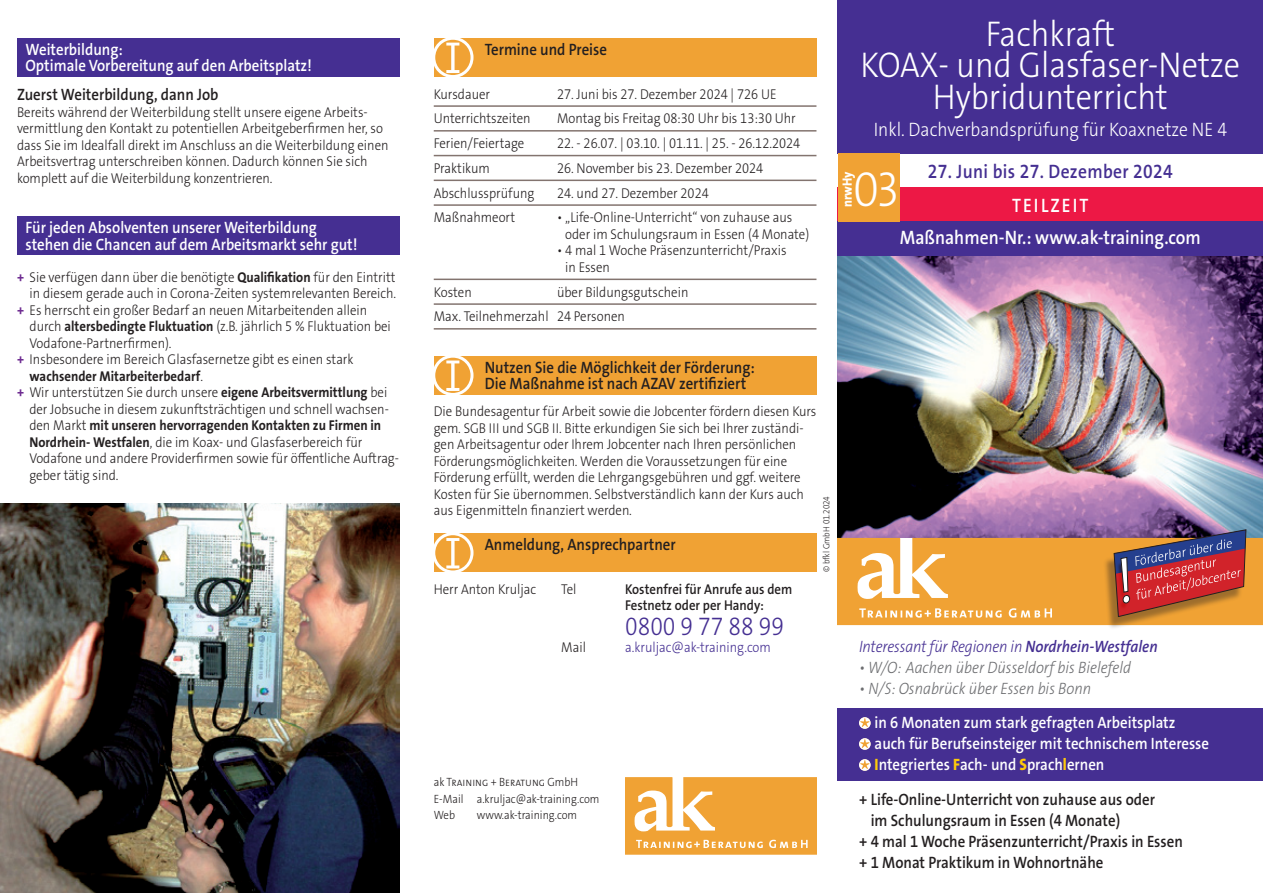
<style>
.page{position:relative;width:1263px;height:893px;background:#fff}
.page>*{position:absolute;margin:0;border:0;box-sizing:border-box;transform-origin:0 0}
.t1{font:300 58.5px "The Sans Os F";color:#fff;scale:.9 1}
.t2{font:300 49.5px "The Sans Os F";color:#fff;scale:.9 1}
.t3{font:300 36px/31.5px "The Sans Os F";color:#fff;text-align:center;scale:.9 1}
.t4{font:300 25.5px "The Sans Os F";color:#452f92;scale:.9 1}
.t5{font:300 19.5px "The Sans Os F";color:#fff;scale:.9 1}
.t6{font:600 19.5px "The Sans Os F";color:#fff;scale:.9 1}
.t7{font:600 19.5px "The Sans Os F";letter-spacing:.02em;color:#452f92;scale:.9 1}
.t8{font:600 19.5px "The Sans Os F";letter-spacing:.12em;color:#fff;scale:.9 1}
.t9{font:600 16.5px/16.5px "The Sans Os F";color:#231f20;scale:.9 1}
.t10{font:600 16.5px/21px "The Sans Os F";color:#fff;scale:.9 1}
.t11{font:italic 300 16.5px "The Sans Os F";color:#6c6d70;scale:.9 1}
.t12{font:italic 300 16.5px "The Sans Os F";letter-spacing:-.01em;color:#452f92;scale:.9 1}
.t13{font:300 14.25px/16.5px "The Sans Os F";color:#231f20;scale:.9 1}
.t14{font:700 14.25px "The Sans Os F";color:#231f20;scale:.9 1}
.t15{font:600 14.25px/16.5px "The Sans Os F";color:#231f20;scale:.9 1}
.t16{font:300 14.25px "The Sans Os F";color:#452f92;scale:.9 1}
.t17{font:800 13.5px "The Sans Os F";color:#fff;scale:.9 1}
.t18{font:300 12px/16.5px "The Sans Os F";color:#231f20;scale:.9 1}
.t19{font:300 9px "The Sans Os F";color:#231f20;scale:.9 1}
.s1{font-weight:700;color:#6e2c91}
.s2{font-weight:700}
.s3{font-weight:300}
.s4{font-weight:600}
.s5{font-weight:800;color:#feca0a}
</style>
<div class="page">
<img style="left:838px;top:255px;width:425px;height:274px">
<img style="left:0;top:504px;width:400px;height:389px">
<div style="left:838px;top:0;width:425px;height:153px;background:#452f92"></div>
<div style="left:838px;top:187px;width:425px;height:34px;background:#ed1845"></div>
<div style="left:838px;top:221px;width:425px;height:34px;background:#452f92"></div>
<div style="left:838px;top:153px;width:61px;height:68px;background:#f0a234"></div>
<div style="left:434px;top:534px;width:382px;height:38px;background:#f0a234"></div>
<div style="left:434px;top:38px;width:382px;height:39px;background:#f0a234"></div>
<div style="left:434px;top:356px;width:382px;height:38px;background:#f0a234"></div>
<hr style="left:434px;top:105px;width:382px;height:2px;background:#83746f">
<hr style="left:434px;top:130px;width:382px;height:2px;background:#83746f">
<hr style="left:434px;top:155px;width:382px;height:1px;background:#83746f">
<hr style="left:434px;top:180px;width:382px;height:1px;background:#83746f">
<hr style="left:434px;top:204px;width:382px;height:2px;background:#83746f">
<hr style="left:434px;top:279px;width:382px;height:1px;background:#83746f">
<hr style="left:434px;top:303px;width:382px;height:2px;background:#83746f">
<hr style="left:434px;top:328px;width:382px;height:2px;background:#83746f">
<div style="left:432px;top:532px;width:41px;height:41px;border:3px solid #fff;border-radius:50%"></div>
<div style="left:432px;top:37px;width:41px;height:41px;border:3px solid #fff;border-radius:50%"></div>
<div style="left:432px;top:355px;width:41px;height:41px;border:3px solid #fff;border-radius:50%"></div>
<div style="left:838px;top:708px;width:425px;height:72px;background:#452f92"></div>
<div style="left:17px;top:38px;width:383px;height:39px;background:#452f92"></div>
<div style="left:17px;top:217px;width:383px;height:38px;background:#452f92"></div>
<svg style="left:859px;top:717px;width:12px;height:12px"></svg>
<svg style="left:859px;top:738px;width:12px;height:12px"></svg>
<svg style="left:859px;top:759px;width:12px;height:12px"></svg>
<svg style="left:625px;top:777px;width:191px;height:78px;background:#f2b155"></svg>
<div style="left:1103px;top:533px;width:142px;height:97px;background:#231f20;opacity:.4"></div>
<svg style="left:838px;top:529px;width:425px;height:96px;background:#d38d51"></svg>
<h3 class="t3" style="left:860px;top:18px;width:423px">Fachkraft<br>KOAX- und Glasfaser-Netze<br>Hybridunterricht</h3>
<h3 class="t5" style="left:874px;top:116px;width:394px">Inkl. Dachverbandsprüfung für Koaxnetze NE 4</h3>
<h3 class="t7" style="left:928px;top:159px;width:274px">27. Juni bis 27. Dezember 2024</h3>
<h1 class="t1" style="left:444px;top:16px;width:21px">I</h1>
<p class="t10" style="left:26px;top:41px;width:320px;line-height:16.5px">Weiterbildung:<br>Optimale Vorbereitung auf den Arbeitsplatz!</p>
<p class="t9" style="left:17px;top:87px;width:225px">Zuerst Weiterbildung, dann Job</p>
<p class="t13" style="left:17px;top:104px;width:414px">Bereits während der Weiterbildung stellt unsere eigene Arbeits&shy;vermittlung den Kontakt zu potentiellen Arbeitgeberfirmen her, so dass Sie im Idealfall direkt im Anschluss an die Weiterbildung einen Arbeitsvertrag unterschreiben können. Dadurch können Sie sich komplett auf die Weiterbildung konzentrieren.</p>
<p class="t9" style="left:485px;top:41px;width:137px">Termine und Preise</p>
<p class="t13" style="left:434px;top:86px;width:64px">Kursdauer</p>
<p class="t13" style="left:557px;top:86px;width:246px">27. Juni bis 27. Dezember 2024 | 726 UE</p>
<p class="t13" style="left:434px;top:110px;width:109px">Unterrichtszeiten</p>
<p class="t13" style="left:557px;top:110px;width:267px">Montag bis Freitag 08:30 Uhr bis 13:30 Uhr</p>
<p class="t13" style="left:434px;top:135px;width:102px">Ferien/Feiertage</p>
<p class="t13" style="left:557px;top:135px;width:272px">22. - 26.07. | 03.10. | 01.11. | 25. - 26.12.2024</p>
<p class="t13" style="left:434px;top:160px;width:64px">Praktikum</p>
<p class="t13" style="left:557px;top:160px;width:231px">26. November bis 23. Dezember 2024</p>
<p class="t13" style="left:434px;top:185px;width:113px">Abschlussprüfung</p>
<p class="t13" style="left:557px;top:185px;width:170px">24. und 27. Dezember 2024</p>
<p class="t13" style="left:434px;top:209px;width:92px">Maßnahmeort</p>
<p class="t13" style="left:565px;top:209px;width:273px;text-indent:-8px">• „Life-Online-Unterricht“ von zuhause aus oder im Schulungsraum in Essen (4 Monate)</p>
<p class="t13" style="left:565px;top:242px;width:247px;text-indent:-8px">• 4 mal 1 Woche Präsenzunterricht/Praxis in Essen</p>
<p class="t13" style="left:434px;top:284px;width:44px">Kosten</p>
<p class="t17" style="left:839px;top:207px;width:41px;rotate:-90deg">nrwHy</p>
<h2 class="t2" style="left:853px;top:157px;width:53px">03</h2>
<h3 class="t8" style="left:1012px;top:193px;width:84px">Teilzeit</h3>
<p class="t10" style="left:26px;top:220px;width:370px;line-height:16.5px">Für jeden Absolventen unserer Weiterbildung stehen die Chancen auf dem Arbeitsmarkt sehr gut!</p>
<h3 class="t6" style="left:900px;top:225px;width:336px">Maßnahmen-Nr.: www.ak-training.com</h3>
<p class="t13" style="left:17px;top:269px;width:422px"><span class="s1">+</span> Sie verfügen dann über die benötigte <span class="s2">Qualifikation</span> für den Eintritt</p>
<p class="t13" style="left:30px;top:285px;width:409px">in diesem gerade auch in Corona-Zeiten systemrelevanten Bereich.</p>
<p class="t13" style="left:17px;top:302px;width:391px"><span class="s1">+</span> Es herrscht ein großer Bedarf an neuen Mitarbeitenden allein</p>
<p class="t13" style="left:30px;top:318px;width:403px">durch <span class="s2">altersbedingte Fluktuation</span> (z.B. jährlich 5 % Fluktuation bei</p>
<p class="t13" style="left:30px;top:335px;width:159px">Vodafone-Partnerfirmen).</p>
<p class="t13" style="left:17px;top:351px;width:375px"><span class="s1">+</span> Insbesondere im Bereich Glasfasernetze gibt es einen stark</p>
<p class="t14" style="left:30px;top:367px;width:194px">wachsender Mitarbeiterbedarf<span class="s3">.</span></p>
<p class="t13" style="left:17px;top:384px;width:413px"><span class="s1">+</span> Wir unterstützen Sie durch unsere <span class="s2">eigene Arbeitsvermittlung</span> bei</p>
<p class="t13" style="left:29px;top:401px;width:401px">der Jobsuche in diesem zukunftsträchtigen und schnell wachsen-</p>
<p class="t14" style="left:29px;top:416px;width:392px"><span class="s3">den Markt</span> mit unseren hervorragenden Kontakten zu Firmen in</p>
<p class="t13" style="left:29px;top:434px;width:372px"><span class="s2">Nordrhein- Westfalen</span>, die im Koax- und Glasfaserbereich für</p>
<p class="t13" style="left:29px;top:450px;width:412px">Vodafone und andere Providerfirmen sowie für öffentliche Auftrag-</p>
<p class="t13" style="left:29px;top:467px;width:101px">geber tätig sind.</p>
<p class="t13" style="left:434px;top:279px;width:284px;line-height:24.8px;text-indent:123px">über Bildungsgutschein<br>Max. Teilnehmerzahl 24 Personen</p>
<h1 class="t1" style="left:444px;top:334px;width:21px">I</h1>
<p class="t9" style="left:485px;top:359px;width:301px">Nutzen Sie die Möglichkeit der Förderung:<br>Die Maßnahme ist nach AZAV zertifiziert</p>
<p class="t13" style="left:434px;top:403px;width:427px">Die Bundesagentur für Arbeit sowie die Jobcenter fördern diesen Kurs gem. SGB III und SGB II. Bitte erkundigen Sie sich bei Ihrer zuständi&shy;gen Arbeitsagentur oder Ihrem Jobcenter nach Ihren persönlichen Förderungsmöglichkeiten. Werden die Voraussetzungen für eine Förderung erfüllt, werden die Lehrgangsgebühren und ggf. weitere Kosten für Sie übernommen. Selbstverständlich kann der Kurs auch aus Eigenmitteln finanziert werden.</p>
<p class="t19" style="left:821px;top:572px;width:86px;rotate:-90deg">© bfkl GmbH 01.2024</p>
<h1 class="t1" style="left:444px;top:511px;width:21px">I</h1>
<p class="t9" style="left:485px;top:536px;width:214px">Anmeldung, Ansprechpartner</p>
<p class="t13" style="left:434px;top:581px;width:115px">Herr Anton Kruljac</p>
<p class="t13" style="left:561px;top:581px;width:18px">Tel</p>
<p class="t15" style="left:625px;top:581px;width:187px">Kostenfrei für Anrufe aus dem<br>Festnetz oder per Handy:</p>
<h3 class="t4" style="left:625px;top:610px;width:178px">0800 9 77 88 99</h3>
<p class="t13" style="left:561px;top:639px;width:29px">Mail</p>
<p class="t16" style="left:625px;top:638px;width:163px">a.kruljac@ak-training.com</p>
<p class="t18" style="left:434px;top:774px;width:186px">ak Training + Beratung GmbH<br>E-Mail a.kruljac@ak-training.com<br>Web</p>
<p class="t18" style="left:477px;top:807px;width:113px">www.ak-training.com</p>
<p class="t12" style="left:859px;top:636px;width:333px">Interessant für Regionen in <span class="s4">Nordrhein-Westfalen</span></p>
<p class="t11" style="left:859px;top:657px;width:304px">• W/O: Aachen über Düsseldorf bis Bielefeld</p>
<p class="t11" style="left:859px;top:678px;width:260px">• N/S: Osnabrück über Essen bis Bonn</p>
<p class="t10" style="left:874px;top:712px;width:373px">in 6 Monaten zum stark gefragten Arbeitsplatz auch für Berufseinsteiger mit technischem I nteresse<br><span class="s5">I</span>ntegriertes <span class="s5">F</span>ach- und <span class="s5">S</span>prach<span class="s5">l</span>ernen</p>
<p class="t9" style="left:859px;top:792px;width:330px">+ Life-Online-Unterricht von zuhause aus oder</p>
<p class="t9" style="left:871px;top:813px;width:279px">im Schulungsraum in Essen (4 Monate)</p>
<p class="t9" style="left:859px;top:834px;width:361px">+ 4 mal 1 Woche Präsenzunterricht/Praxis in Essen</p>
<p class="t9" style="left:859px;top:855px;width:273px">+ 1 Monat Praktikum in Wohnortnähe</p>
</div>
